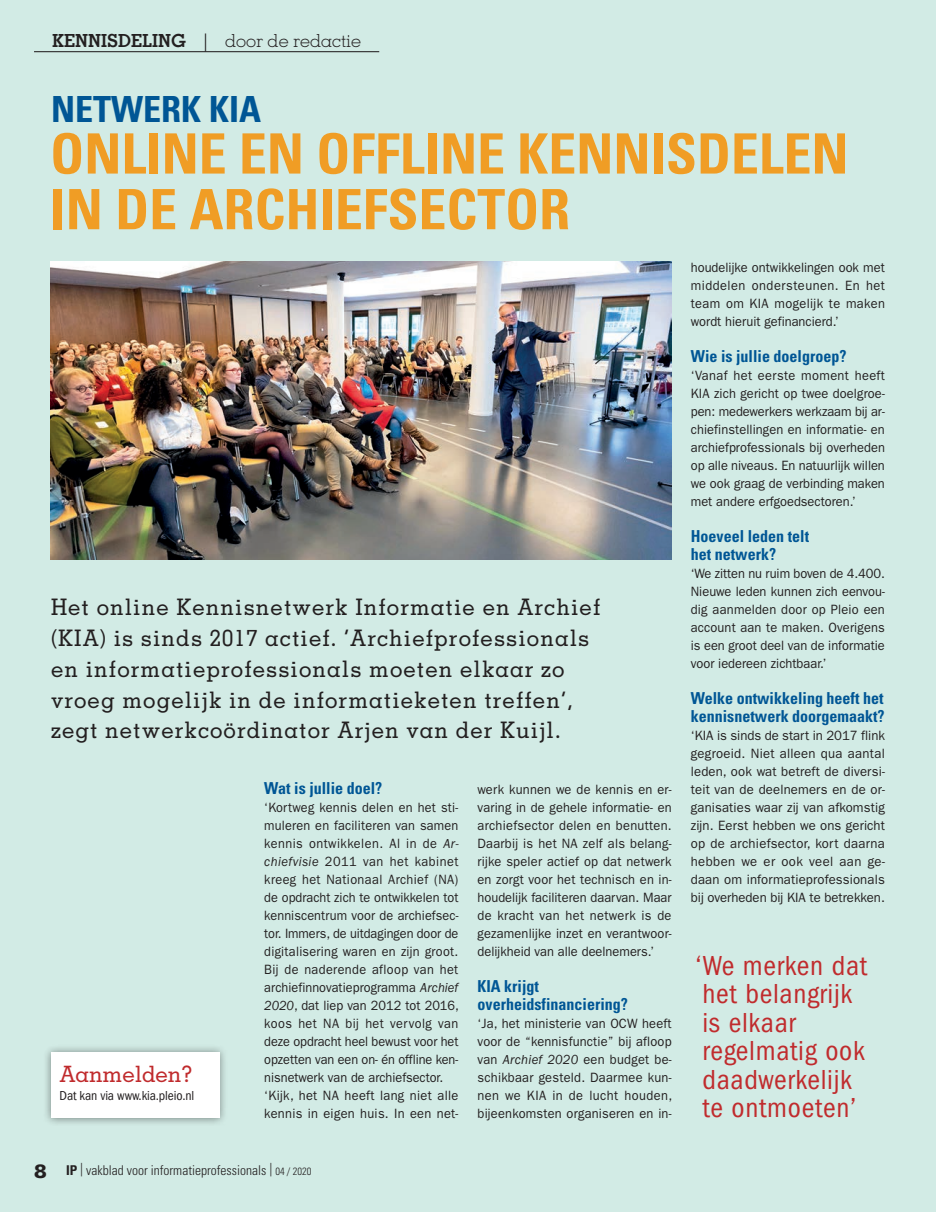
<style>
.page{position:relative;width:936px;height:1212px;background:#fff}
.page>*{position:absolute;margin:0;border:0;box-sizing:border-box;transform-origin:0 0}
.t1{font:700 condensed 55.65px/55.7px "Univers";color:#f09d25}
.t2{font:700 condensed 36px "Univers";color:#005695}
.t3{font:condensed 28.5px/28.5px "Franklin Gothic";letter-spacing:.025em;color:#c02b2d}
.t4{font:500 22.8px/30.9px "Memphis";letter-spacing:.045em;color:#231f20}
.t5{font:500 22.5px "Memphis";letter-spacing:-.01em;color:#c02b2d}
.t6{font:300 18px "Memphis";color:#231f20}
.t7{font:700 condensed 16.5px/18px "Univers";color:#005695}
.t8{font:13.5px/18px "Franklin Gothic";letter-spacing:.005em;color:#231f20;text-align:justify;scale:.95 1}
.t9{font:13.5px/18px "Franklin Gothic";letter-spacing:.005em;color:#231f20;scale:.94 1}
.t10{font:13.5px/18px "Franklin Gothic";letter-spacing:.005em;color:#231f20;text-align:justify}
.t11{font:300 condensed 13.5px "Univers";color:#231f20}
.t12{font:condensed 13.5px "Franklin Gothic";letter-spacing:-.01em;color:#231f20}
.s1{font-weight:700}
.s2{font-weight:500}
.s3{font-style:italic}
.s4{font-weight:900;font-stretch:normal;font-size:19.2px}
.s5{font-size:10.5px}
</style>
<div class="page">
<div style="left:0;top:0;width:935px;height:1212px;background:#d2ebe5"></div>
<hr style="left:34px;top:51px;width:345px;height:1px;background:#231f20">
<div style="left:43px;top:1044px;width:184px;height:82px;background:#231f20;opacity:.5"></div>
<div style="left:51px;top:1052px;width:168px;height:66px;background:#fff"></div>
<img style="left:50px;top:262px;width:621px;height:298px">
<h3 class="t6" style="left:52px;top:29px;width:311px"><span class="s1">KENNISDELING</span> <span class="s2">|</span> door de redactie</h3>
<h2 class="t2" style="left:51px;top:87px;width:212px">NETWERK KIA</h2>
<h1 class="t1" style="left:50px;top:126px;width:799px">ONLINE EN OFFLINE KENNISDELEN<br>IN DE ARCHIEFSECTOR</h1>
<p class="t4" style="left:51px;top:591px;width:551px">Het online Kennis netwerk Informatie en Archief (KIA) is sinds 2017 actief. ‘Archief professionals en informatie professionals moeten elkaar zo vroeg mogelijk in de informatie keten treffen’, zegt netwerk coördinator Arjen van der Kuijl.</p>
<h3 class="t5" style="left:60px;top:1060px;width:134px">Aanmelden?</h3>
<p class="t12" style="left:60px;top:1088px;width:136px">Dat kan via www.kia.pleio.nl</p>
<p class="t7" style="left:264px;top:779px;width:119px">Wat is jullie doel?</p>
<p class="t9" style="left:264px;top:798px;width:209px">‘Kortweg kennis delen en het sti&shy;muleren en faciliteren van samen kennis ontwikkelen. Al in de <span class="s3">Ar&shy;chiefvisie</span> 2011 van het kabinet kreeg het Nationaal Archief (NA) de opdracht zich te ontwikkelen tot kenniscentrum voor de archiefsec&shy;tor. Immers, de uitdagingen door de digitalisering waren en zijn groot.<br>Bij de naderende afloop van het archiefinnovatieprogramma <span class="s3">Archief 2020</span>, dat liep van 2012 tot 2016, koos het NA bij het vervolg van deze opdracht heel bewust voor het opzetten van een on- én offline ken&shy;nisnetwerk van de archiefsector. ‘Kijk, het NA heeft lang niet alle kennis in eigen huis. In een net-</p>
<p class="t11" style="left:34px;top:1162px;width:279px"><span class="s4">8</span> <span class="s1">IP</span> | vakblad voor informatieprofessionals | <span class="s5">04 / 2020</span></p>
<p class="t8" style="left:477px;top:780px;width:206px">werk kunnen we de kennis en er&shy;varing in de gehele informatie- en archiefsector delen en benutten.<br>Daarbij is het NA zelf als belang&shy;rijke speler actief op dat netwerk en zorgt voor het technisch en in&shy;houdelijk faciliteren daarvan. Maar de kracht van het netwerk is de gezamenlijke inzet en verantwoor&shy;delijkheid van alle deelnemers.’</p>
<p class="t7" style="left:477px;top:977px;width:152px">KIA krijgt overheidsfinanciering?</p>
<p class="t8" style="left:477px;top:1014px;width:206px">‘Ja, het ministerie van OCW heeft voor de “kennisfunctie” bij afloop van <span class="s3">Archief 2020</span> een budget be&shy;schikbaar gesteld. Daarmee kun&shy;nen we KIA in de lucht houden, bijeenkomsten organiseren en in-</p>
<p class="t8" style="left:690px;top:258px;width:206px">houdelijke ontwikkelingen ook met middelen ondersteunen. En het team om KIA mogelijk te maken wordt hieruit gefinancierd.’</p>
<p class="t7" style="left:690px;top:347px;width:157px">Wie is jullie doelgroep?</p>
<p class="t8" style="left:690px;top:366px;width:206px">‘Vanaf het eerste moment heeft KIA zich gericht op twee doelgroe&shy;pen: medewerkers werkzaam bij ar&shy;chiefinstellingen en informatie- en archiefprofessionals bij overheden op alle niveaus. En natuurlijk willen we ook graag de verbinding maken met andere erfgoedsectoren.’</p>
<p class="t7" style="left:690px;top:527px;width:120px">Hoeveel leden telt het netwerk?</p>
<p class="t8" style="left:690px;top:564px;width:206px">‘We zitten nu ruim boven de 4.400.<br>Nieuwe leden kunnen zich eenvou&shy;dig aanmelden door op Pleio een account aan te maken. Overigens is een groot deel van de informatie voor iedereen zichtbaar.’</p>
<p class="t7" style="left:690px;top:689px;width:195px">Welke ontwikkeling heeft het kennisnetwerk doorgemaakt?</p>
<p class="t10" style="left:690px;top:726px;width:196px">‘KIA is sinds de start in 2017 flink gegroeid. Niet alleen qua aantal leden, ook wat betreft de diversi&shy;teit van de deelnemers en de or&shy;ganisaties waar zij van afkomstig zijn. Eerst hebben we ons gericht op de archiefsector, kort daarna hebben we er ook veel aan ge&shy;daan om informatieprofessionals bij overheden bij KIA te betrekken.</p>
<h3 class="t3" style="left:696px;top:951px;width:173px">‘ We merken dat het belangrijk is elkaar regelmatig ook daadwerkelijk te ontmoeten’</h3>
</div>
